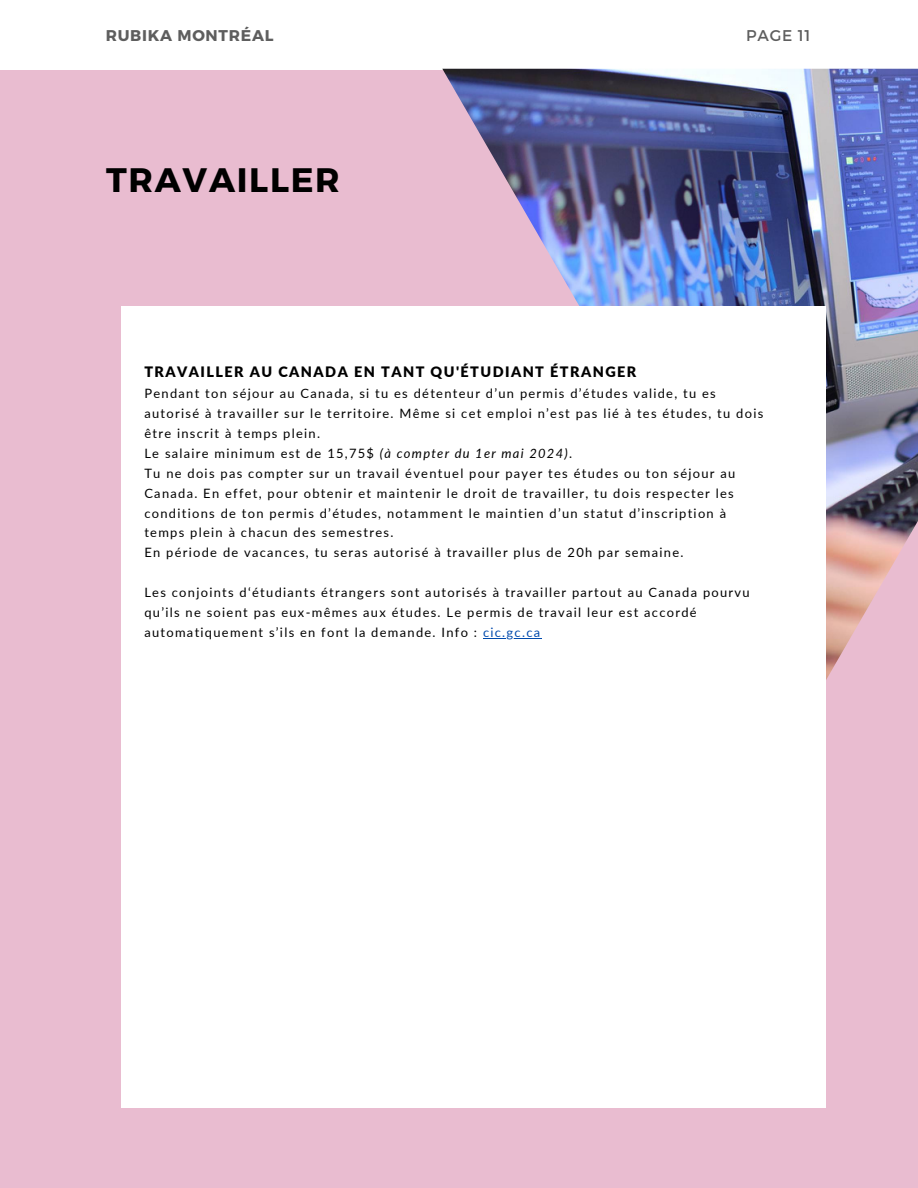
<style>
.page{position:relative;width:918px;height:1188px;background:#e9bcd0}
.page>*{position:absolute;margin:0;border:0;box-sizing:border-box;transform-origin:0 0}
.t1{font:700 33.9px "Montserrat";letter-spacing:.05em;color:#000}
.t2{font:700 15.6px "Montserrat";letter-spacing:.05em;color:#5e5e5e}
.t3{font:15.6px "Montserrat";letter-spacing:.05em;color:#5e5e5e}
.t4{font:900 14.4px "Lato";letter-spacing:.1em;color:#000}
.t5{font:12.9px/20px "Lato";letter-spacing:.1em;color:#000}
.s1{font-style:italic}
.s2{color:#004aad}
</style>
<div class="page">
<div style="left:0;top:0;width:918px;height:70px;background:#fff"></div>
<img style="left:442px;top:69px;width:476px;height:611px">
<div style="left:122px;top:307px;width:704px;height:801px;background:#fff"></div>
<hr style="left:483px;top:638px;width:59px;height:1px;background:#004aad">
<p class="t2" style="left:106px;top:25px;width:169px">RUBIKA MONTRÉAL</p>
<p class="t3" style="left:746px;top:25px;width:66px">PAGE 11</p>
<h1 class="t1" style="left:106px;top:158px;width:235px">TRAVAILLER</h1>
<p class="t4" style="left:144px;top:363px;width:493px">TRAVAILLER AU CANADA EN TANT QU'ÉTUDIANT ÉTRANGER</p>
<p class="t5" style="left:144px;top:383px;width:620px">Pendant ton séjour au Canada, si tu es détenteur d’un permis d’études valide, tu es autorisé à travailler sur le territoire. Même si cet emploi n’est pas lié à tes études, tu dois être inscrit à temps plein.<br>Le salaire minimum est de 15,75$ <span class="s1">(à compter du 1er mai 2024)</span>.<br>Tu ne dois pas compter sur un travail éventuel pour payer tes études ou ton séjour au Canada. En effet, pour obtenir et maintenir le droit de travailler, tu dois respecter les conditions de ton permis d’études, notamment le maintien d’un statut d’inscription à temps plein à chacun des semestres.<br>En période de vacances, tu seras autorisé à travailler plus de 20h par semaine.</p>
<p class="t5" style="left:144px;top:582px;width:607px">Les conjoints d‘étudiants étrangers sont autorisés à travailler partout au Canada pourvu qu’ils ne soient pas eux-mêmes aux études. Le permis de travail leur est accordé automatiquement s’ils en font la demande. Info : <span class="s2">cic.gc.ca</span></p>
</div>
